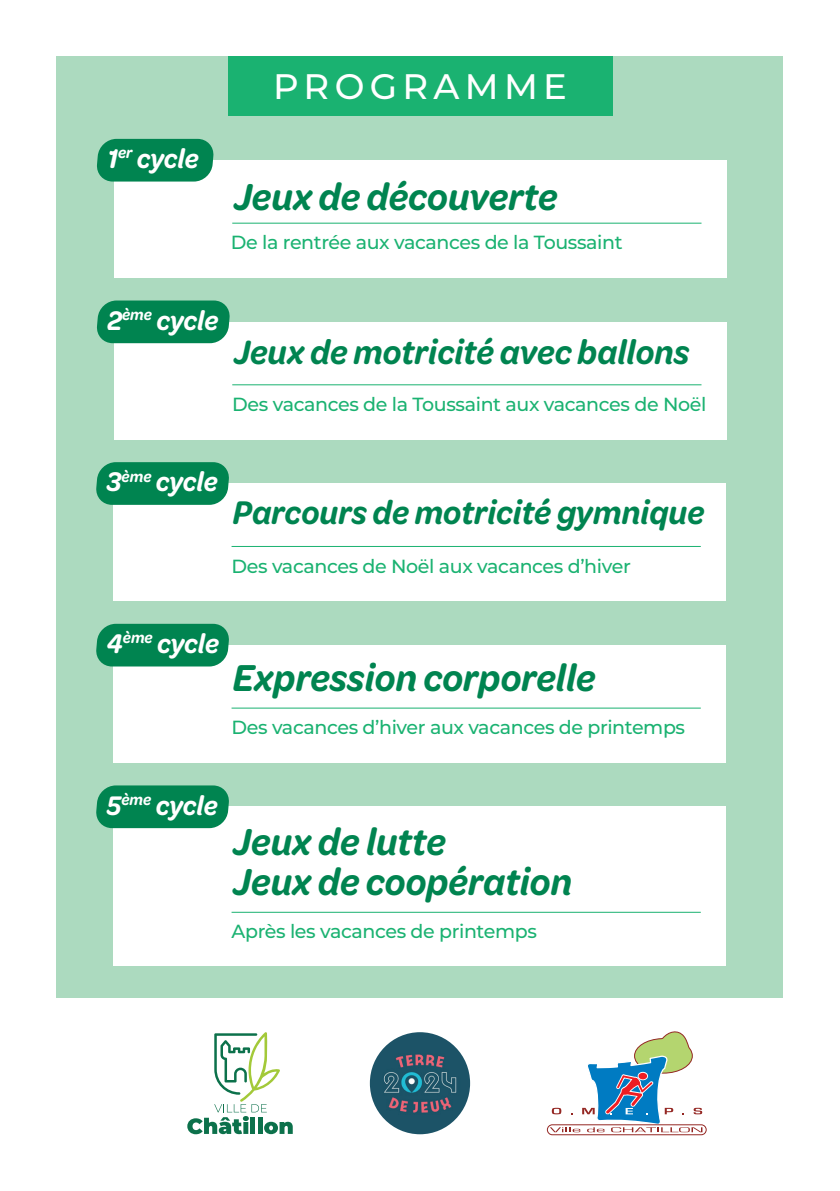
<style>
.page{position:relative;width:840px;height:1191px;background:#fff}
.page>*{position:absolute;margin:0;border:0;box-sizing:border-box;transform-origin:0 0}
.t1{font:italic 600 40px/40px "Omnes Semi Cond";color:#008450}
.t2{font:italic 600 36px "Omnes Semi Cond";color:#008450}
.t3{font:500 35.4px "Montserrat";letter-spacing:.15em;color:#fff}
.t4{font:italic 600 35px "Omnes Semi Cond";color:#008450}
.t5{font:italic 600 28.6px "Omnes Semi Cond";color:#fff}
.t6{font:500 19px "Montserrat";letter-spacing:-.02em;color:#1ab271}
</style>
<div class="page">
<div style="left:57px;top:57px;width:725px;height:941px;background:#acdabf"></div>
<div style="left:113px;top:160px;width:613px;height:118px;background:#fff"></div>
<svg style="left:97px;top:139px;width:117px;height:42px;background:#0b8957"></svg>
<hr style="left:232px;top:223px;width:469px;height:1px;background:#1ab271">
<svg style="left:187px;top:1032px;width:105px;height:102px"></svg>
<svg style="left:549px;top:1031px;width:153px;height:101px"></svg>
<div style="left:547px;top:1124px;width:159px;height:10px;border:1px solid #942723;border-radius:5px"></div>
<img style="left:369px;top:1032px;width:101px;height:102px">
<div style="left:113px;top:322px;width:613px;height:117px;background:#fff"></div>
<svg style="left:97px;top:300px;width:133px;height:43px;background:#0c8a58"></svg>
<hr style="left:232px;top:384px;width:469px;height:1px;background:#1ab271">
<div style="left:113px;top:483px;width:612px;height:118px;background:#fff"></div>
<svg style="left:96px;top:462px;width:133px;height:43px;background:#0c8958"></svg>
<hr style="left:231px;top:546px;width:469px;height:1px;background:#1ab271">
<div style="left:113px;top:645px;width:612px;height:118px;background:#fff"></div>
<div style="left:96px;top:624px;width:133px;height:42px;background:#008450"></div>
<hr style="left:231px;top:707px;width:469px;height:1px;background:#1ab271">
<div style="left:113px;top:807px;width:612px;height:158px;background:#fff"></div>
<svg style="left:96px;top:785px;width:134px;height:43px;background:#0d8a59"></svg>
<hr style="left:231px;top:911px;width:469px;height:1px;background:#1ab271">
<div style="left:228px;top:57px;width:384px;height:59px;background:#1ab271"></div>
<h3 class="t5" style="left:107px;top:140px;width:93px">1<sup>er</sup> cycle</h3>
<h3 class="t3" style="left:273px;top:62px;width:295px">PROGRAMME</h3>
<h1 class="t1" style="left:233px;top:175px;width:325px">Jeux de découverte</h1>
<p class="t6" style="left:231px;top:229px;width:393px">De la rentrée aux vacances de la Toussaint</p>
<h3 class="t5" style="left:107px;top:301px;width:112px">2<sup>ème</sup> cycle</h3>
<h2 class="t2" style="left:233px;top:328px;width:457px">Jeux de motricité avec ballons</h2>
<p class="t6" style="left:232px;top:391px;width:475px">Des vacances de la Toussaint aux vacances de Noël</p>
<h3 class="t5" style="left:107px;top:463px;width:112px">3<sup>ème</sup> cycle</h3>
<h3 class="t4" style="left:233px;top:490px;width:472px">Parcours de motricité gymnique</h3>
<p class="t6" style="left:231px;top:552px;width:400px">Des vacances de Noël aux vacances d’hiver</p>
<h3 class="t5" style="left:107px;top:625px;width:114px">4<sup>ème</sup> cycle</h3>
<h1 class="t1" style="left:233px;top:656px;width:364px">Expression corporelle</h1>
<p class="t6" style="left:231px;top:714px;width:455px">Des vacances d’hiver aux vacances de printemps</p>
<h3 class="t5" style="left:107px;top:786px;width:112px">5<sup>ème</sup> cycle</h3>
<h1 class="t1" style="left:233px;top:820px;width:340px">Jeux de lutte<br>Jeux de coopération</h1>
<p class="t6" style="left:231px;top:918px;width:306px">Après les vacances de printemps</p>
</div>
